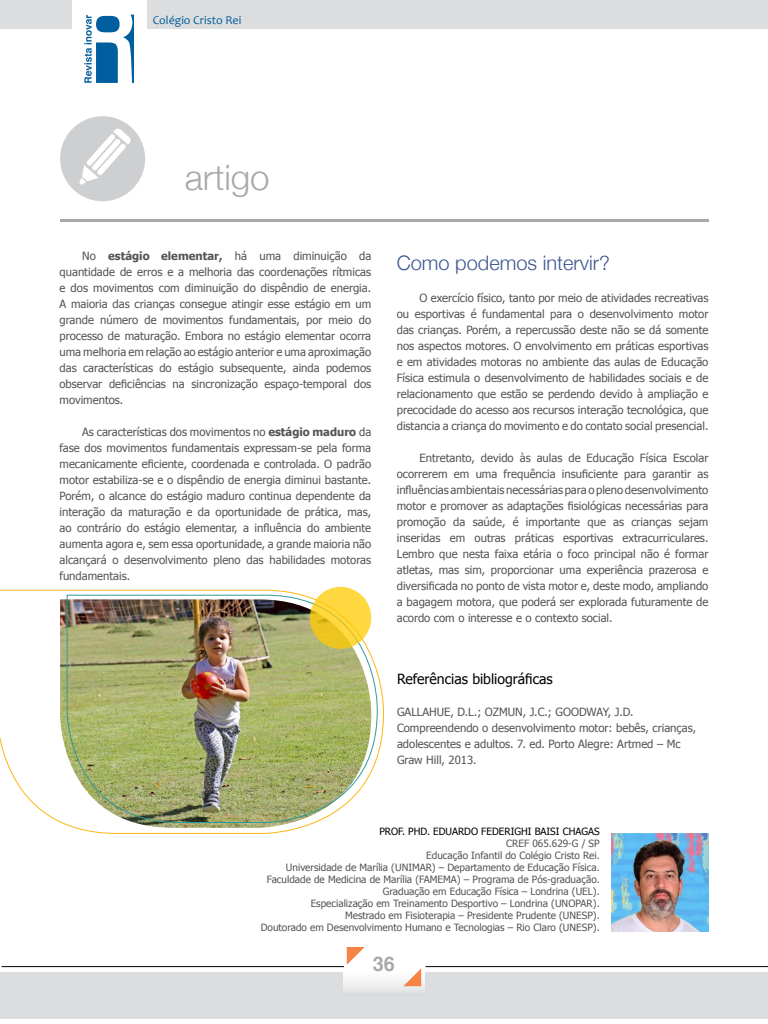
<style>
.page{position:relative;width:768px;height:1024px;background:#fff}
.page>*{position:absolute;margin:0;border:0;box-sizing:border-box;transform-origin:0 0}
.t1{font:300 35px "Helvetica Neue";color:#a7a9ac}
.t2{font:300 20px "Helvetica Neue";color:#3d548f}
.t3{font:700 20px "Helvetica";color:#a7a9ac}
.t4{font:14px "Tahoma";color:#000}
.t5{font:12px "Candara";color:#005e9e}
.t6{font:11.3px/16px "Tahoma";color:#545456;text-align:justify}
.t7{font:10px/12px "Tahoma";color:#545456;text-align:right}
.t8{font:10px "Tahoma";color:#000}
.s1{font-weight:700}
</style>
<div class="page">
<img style="left:0;top:589px;width:384px;height:245px">
<div style="left:0;top:972px;width:768px;height:47px;background:#dcddde"></div>
<div style="left:343px;top:948px;width:81px;height:48px;background:linear-gradient(to bottom,#fff,#e6e6e6)"></div>
<div style="left:0;top:0;width:768px;height:28px;background:#dcddde"></div>
<div style="left:73px;top:0;width:74px;height:96px;background:#fff"></div>
<svg style="left:347px;top:947px;width:18px;height:18px"></svg>
<svg style="left:403px;top:968px;width:18px;height:18px"></svg>
<hr style="left:426px;top:966px;width:342px;height:1px;background:#000">
<hr style="left:2px;top:966px;width:342px;height:1px;background:#000">
<svg style="left:84px;top:15px;width:50px;height:68px"></svg>
<img style="left:611px;top:834px;width:98px;height:97px">
<hr style="left:60px;top:220px;width:649px;height:2px;background:#a7a9ac">
<svg style="left:60px;top:116px;width:85px;height:86px"></svg>
<svg style="left:310px;top:587px;width:61px;height:62px;background:#f7d034"></svg>
<p class="t5" style="left:153px;top:13px;width:90px">Colégio Cristo Rei</p>
<h1 class="t1" style="left:185px;top:149px;width:86px">artigo</h1>
<p class="t6" style="left:60px;top:247px;width:313px;text-indent:23px">No <span class="s1">estágio elementar,</span> há uma diminuição da quantidade de erros e a melhoria das coordenações rítmicas e dos movimentos com diminuição do dispêndio de energia.<br>A maioria das crianças consegue atingir esse estágio em um grande número de movimentos fundamentais, por meio do processo de maturação. Embora no estágio elementar ocorra uma melhoria em relação ao estágio anterior e uma aproximação das características do estágio subsequente, ainda podemos observar deficiências na sincronização espaço-temporal dos movimentos.</p>
<p class="t6" style="left:60px;top:423px;width:313px;text-indent:23px">As características dos movimentos no <span class="s1">estágio maduro</span> da fase dos movimentos fundamentais expressam-se pela forma mecanicamente eficiente, coordenada e controlada. O padrão motor estabiliza-se e o dispêndio de energia diminui bastante.<br>Porém, o alcance do estágio maduro continua dependente da interação da maturação e da oportunidade de prática, mas, ao contrário do estágio elementar, a influência do ambiente aumenta agora e, sem essa oportunidade, a grande maioria não alcançará o desenvolvimento pleno das habilidades motoras fundamentais.</p>
<h2 class="t2" style="left:397px;top:247px;width:215px">Como podemos intervir?</h2>
<p class="t6" style="left:397px;top:290px;width:313px;text-indent:23px">O exercício físico, tanto por meio de atividades recreativas ou esportivas é fundamental para o desenvolvimento motor das crianças. Porém, a repercussão deste não se dá somente nos aspectos motores. O envolvimento em práticas esportivas e em atividades motoras no ambiente das aulas de Educação Física estimula o desenvolvimento de habilidades sociais e de relacionamento que estão se perdendo devido à ampliação e precocidade do acesso aos recursos interação tecnológica, que distancia a criança do movimento e do contato social presencial.</p>
<p class="t6" style="left:397px;top:450px;width:313px;text-indent:23px">Entretanto, devido às aulas de Educação Física Escolar ocorrerem em uma frequência insuficiente para garantir as influências ambientais necessárias para o pleno desenvolvimento motor e promover as adaptações fisiológicas necessárias para promoção da saúde, é importante que as crianças sejam inseridas em outras práticas esportivas extracurriculares.<br>Lembro que nesta faixa etária o foco principal não é formar atletas, mas sim, proporcionar uma experiência prazerosa e diversificada no ponto de vista motor e, deste modo, ampliando a bagagem motora, que poderá ser explorada futuramente de acordo com o interesse e o contexto social.</p>
<p class="t4" style="left:397px;top:670px;width:157px">Referências bibliográficas</p>
<p class="t6" style="left:397px;top:704px;width:301px;text-align:left">GALLAHUE, D.L.; OZMUN, J.C.; GOODWAY, J.D.<br>Compreendendo o desenvolvimento motor: bebês, crianças, adolescentes e adultos. 7. ed. Porto Alegre: Artmed – Mc Graw Hill, 2013.</p>
<p class="t8" style="left:379px;top:825px;width:222px">PROF. PHD. EDUARDO FEDERIGHI BAISI CHAGAS</p>
<p class="t7" style="left:261px;top:837px;width:340px">CREF 065.629-G / SP<br>Educação Infantil do Colégio Cristo Rei.<br>Universidade de Marília (UNIMAR) – Departamento de Educação Física.<br>Faculdade de Medicina de Marília (FAMEMA) – Programa de Pós-graduação.<br>Graduação em Educação Física – Londrina (UEL).<br>Especialização em Treinamento Desportivo – Londrina (UNOPAR).<br>Mestrado em Fisioterapia – Presidente Prudente (UNESP).<br>Doutorado em Desenvolvimento Humano e Tecnologias – Rio Claro (UNESP).</p>
<h2 class="t3" style="left:373px;top:948px;width:24px">36</h2>
</div>
